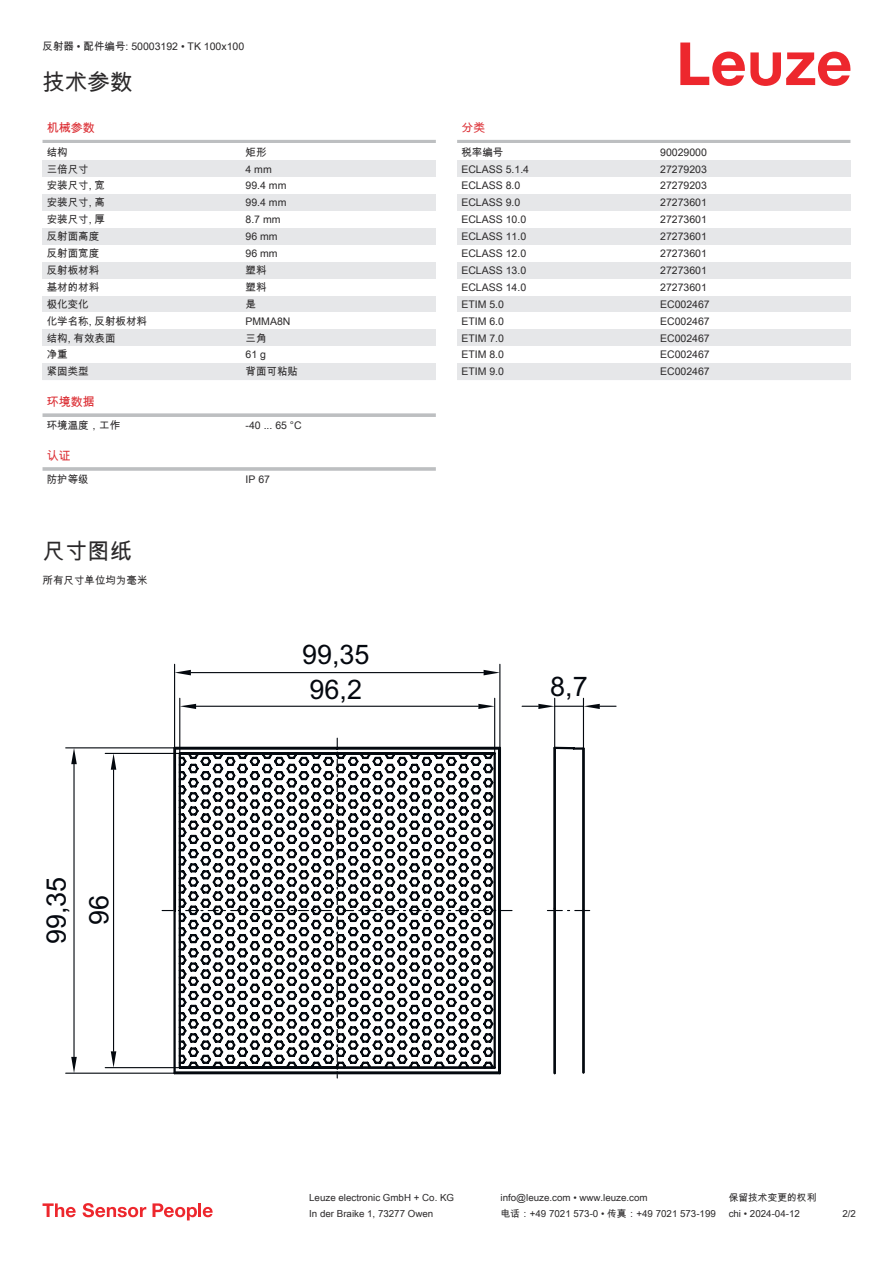
<style>
.page{position:relative;width:893px;height:1263px;background:#fff}
.page>*{position:absolute;margin:0;border:0;box-sizing:border-box;transform-origin:0 0}
.t1{font:27px/34.5px "Arial";color:#04080f}
.t2{font:22.5px "Arial Unicode MS";color:#2b292a}
.t3{font:12px "Arial Unicode MS";color:#db2a30}
.t4{font:10.5px "Arial Unicode MS";color:#2b292a}
.t5{font:9.75px "Arial Unicode MS";color:#2b292a}
</style>
<div class="page">
<svg style="left:680px;top:43px;width:170px;height:43px"></svg>
<hr style="left:43px;top:140px;width:393px;height:3px;background:#bdbfc1">
<div style="left:43px;top:160px;width:199px;height:17px;background:#e6e7e9"></div>
<div style="left:242px;top:160px;width:194px;height:17px;background:#e6e7e9"></div>
<div style="left:43px;top:194px;width:199px;height:17px;background:#e6e7e9"></div>
<div style="left:242px;top:194px;width:194px;height:17px;background:#e6e7e9"></div>
<div style="left:43px;top:228px;width:199px;height:17px;background:#e6e7e9"></div>
<div style="left:242px;top:228px;width:194px;height:17px;background:#e6e7e9"></div>
<div style="left:43px;top:262px;width:199px;height:17px;background:#e6e7e9"></div>
<div style="left:242px;top:262px;width:194px;height:17px;background:#e6e7e9"></div>
<div style="left:43px;top:296px;width:199px;height:16px;background:#e6e7e9"></div>
<div style="left:242px;top:296px;width:194px;height:16px;background:#e6e7e9"></div>
<div style="left:43px;top:329px;width:199px;height:17px;background:#e6e7e9"></div>
<div style="left:242px;top:329px;width:194px;height:17px;background:#e6e7e9"></div>
<div style="left:43px;top:363px;width:199px;height:17px;background:#e6e7e9"></div>
<div style="left:242px;top:363px;width:194px;height:17px;background:#e6e7e9"></div>
<svg style="left:43px;top:413px;width:393px;height:4px;background:#c3c5c7"></svg>
<hr style="left:43px;top:467px;width:393px;height:4px;background:#c6c8ca">
<hr style="left:457px;top:140px;width:393px;height:3px;background:#bdbfc1">
<div style="left:457px;top:160px;width:200px;height:17px;background:#e6e7e9"></div>
<div style="left:657px;top:160px;width:193px;height:17px;background:#e6e7e9"></div>
<div style="left:457px;top:194px;width:200px;height:17px;background:#e6e7e9"></div>
<div style="left:657px;top:194px;width:193px;height:17px;background:#e6e7e9"></div>
<div style="left:457px;top:228px;width:200px;height:17px;background:#e6e7e9"></div>
<div style="left:657px;top:228px;width:193px;height:17px;background:#e6e7e9"></div>
<div style="left:457px;top:262px;width:200px;height:17px;background:#e6e7e9"></div>
<div style="left:657px;top:262px;width:193px;height:17px;background:#e6e7e9"></div>
<div style="left:457px;top:296px;width:200px;height:16px;background:#e6e7e9"></div>
<div style="left:657px;top:296px;width:193px;height:16px;background:#e6e7e9"></div>
<div style="left:457px;top:329px;width:200px;height:17px;background:#e6e7e9"></div>
<div style="left:657px;top:329px;width:193px;height:17px;background:#e6e7e9"></div>
<div style="left:457px;top:363px;width:200px;height:17px;background:#e6e7e9"></div>
<div style="left:657px;top:363px;width:193px;height:17px;background:#e6e7e9"></div>
<svg style="left:43px;top:1203px;width:33px;height:14px"></svg>
<svg style="left:83px;top:1203px;width:63px;height:14px"></svg>
<svg style="left:153px;top:1203px;width:44px;height:17px"></svg>
<hr style="left:198px;top:1203px;width:3px;height:14px;background:#ed272d">
<svg style="left:203px;top:1207px;width:10px;height:10px"></svg>
<hr style="left:73px;top:764px;width:2px;height:293px;background:#03080e">
<hr style="left:66px;top:1072px;width:109px;height:2px;background:#03080e">
<hr style="left:66px;top:747px;width:109px;height:1px;background:#03080e">
<svg style="left:71px;top:748px;width:6px;height:16px"></svg>
<svg style="left:71px;top:1057px;width:6px;height:16px"></svg>
<hr style="left:105px;top:753px;width:75px;height:1px;background:#03080e">
<hr style="left:105px;top:1067px;width:75px;height:1px;background:#03080e">
<hr style="left:113px;top:770px;width:1px;height:281px;background:#03080e">
<svg style="left:111px;top:754px;width:5px;height:16px"></svg>
<svg style="left:111px;top:1051px;width:5px;height:17px"></svg>
<svg style="left:172px;top:745px;width:413px;height:330px"></svg>
<svg style="left:162px;top:910px;width:16px;height:1px"></svg>
<hr style="left:554px;top:748px;width:2px;height:325px;background:#03080e">
<hr style="left:582px;top:748px;width:3px;height:324px;background:#03080e">
<svg style="left:522px;top:704px;width:94px;height:5px"></svg>
<svg style="left:314px;top:865px;width:276px;height:213px"></svg>
<hr style="left:196px;top:706px;width:282px;height:1px;background:#03080e">
<hr style="left:494px;top:698px;width:1px;height:55px;background:#03080e">
<hr style="left:179px;top:698px;width:1px;height:55px;background:#03080e">
<svg style="left:180px;top:704px;width:16px;height:5px"></svg>
<svg style="left:478px;top:704px;width:17px;height:5px"></svg>
<hr style="left:174px;top:664px;width:1px;height:84px;background:#03080e">
<hr style="left:499px;top:664px;width:1px;height:84px;background:#03080e">
<hr style="left:191px;top:672px;width:293px;height:1px;background:#03080e">
<svg style="left:175px;top:670px;width:16px;height:5px"></svg>
<svg style="left:484px;top:670px;width:16px;height:5px"></svg>
<svg style="left:178px;top:750px;width:317px;height:321px"></svg>
<hr style="left:554px;top:698px;width:1px;height:50px;background:#03080e">
<hr style="left:583px;top:698px;width:1px;height:50px;background:#03080e">
<p class="t4" style="left:43px;top:39px;width:203px">反射器 • 配件编号: 50003192 • TK 100x100</p>
<h2 class="t2" style="left:43px;top:66px;width:91px">技术参数</h2>
<p class="t3" style="left:47px;top:119px;width:49px">机械参数</p>
<p class="t4" style="left:47px;top:144px;width:22px">结构</p>
<p class="t4" style="left:246px;top:144px;width:22px">矩形</p>
<p class="t4" style="left:47px;top:161px;width:43px">三倍尺寸</p>
<p class="t4" style="left:246px;top:161px;width:28px">4 mm</p>
<p class="t4" style="left:47px;top:178px;width:60px">安装尺寸, 宽</p>
<p class="t4" style="left:246px;top:178px;width:42px">99.4 mm</p>
<p class="t4" style="left:47px;top:195px;width:60px">安装尺寸, 高</p>
<p class="t4" style="left:246px;top:195px;width:42px">99.4 mm</p>
<p class="t4" style="left:47px;top:212px;width:60px">安装尺寸, 厚</p>
<p class="t4" style="left:246px;top:212px;width:37px">8.7 mm</p>
<p class="t4" style="left:47px;top:229px;width:54px">反射面高度</p>
<p class="t4" style="left:246px;top:229px;width:34px">96 mm</p>
<p class="t4" style="left:47px;top:246px;width:54px">反射面宽度</p>
<p class="t4" style="left:246px;top:246px;width:34px">96 mm</p>
<p class="t4" style="left:47px;top:263px;width:54px">反射板材料</p>
<p class="t4" style="left:246px;top:263px;width:22px">塑料</p>
<p class="t4" style="left:47px;top:280px;width:54px">基材的材料</p>
<p class="t4" style="left:246px;top:280px;width:22px">塑料</p>
<p class="t4" style="left:47px;top:296px;width:43px">极化变化</p>
<p class="t4" style="left:246px;top:296px;width:12px">是</p>
<p class="t4" style="left:47px;top:313px;width:102px">化学名称, 反射板材料</p>
<p class="t4" style="left:246px;top:315px;width:46px">PMMA8N</p>
<p class="t4" style="left:47px;top:330px;width:70px">结构, 有效表面</p>
<p class="t4" style="left:246px;top:330px;width:22px">三角</p>
<p class="t4" style="left:47px;top:347px;width:22px">净重</p>
<p class="t4" style="left:246px;top:347px;width:22px">61 g</p>
<p class="t4" style="left:47px;top:364px;width:43px">紧固类型</p>
<p class="t4" style="left:246px;top:364px;width:54px">背面可粘贴</p>
<p class="t3" style="left:47px;top:393px;width:49px">环境数据</p>
<p class="t4" style="left:47px;top:418px;width:75px">环境温度，工作</p>
<p class="t4" style="left:246px;top:418px;width:58px">-40 ... 65 °C</p>
<p class="t3" style="left:47px;top:447px;width:25px">认证</p>
<p class="t4" style="left:47px;top:472px;width:43px">防护等级</p>
<p class="t4" style="left:246px;top:472px;width:26px">IP 67</p>
<h2 class="t2" style="left:43px;top:534px;width:91px">尺寸图纸</h2>
<p class="t4" style="left:43px;top:573px;width:106px">所有尺寸单位均为毫米</p>
<h1 class="t1" style="left:41px;top:944px;width:69px;rotate:-90deg">99,35</h1>
<h1 class="t1" style="left:83px;top:925px;width:32px;rotate:-90deg">96</h1>
<h1 class="t1" style="left:302px;top:639px;width:69px">99,35<br>96,2</h1>
<p class="t3" style="left:461px;top:119px;width:25px">分类</p>
<p class="t4" style="left:461px;top:144px;width:43px">税率编号</p>
<p class="t4" style="left:660px;top:144px;width:48px">90029000</p>
<p class="t4" style="left:461px;top:161px;width:69px">ECLASS 5.1.4</p>
<p class="t4" style="left:660px;top:161px;width:48px">27279203</p>
<p class="t4" style="left:461px;top:178px;width:60px">ECLASS 8.0</p>
<p class="t4" style="left:660px;top:178px;width:48px">27279203</p>
<p class="t4" style="left:461px;top:195px;width:60px">ECLASS 9.0</p>
<p class="t4" style="left:660px;top:195px;width:48px">27273601</p>
<p class="t4" style="left:461px;top:212px;width:66px">ECLASS 10.0</p>
<p class="t4" style="left:660px;top:212px;width:48px">27273601</p>
<p class="t4" style="left:461px;top:229px;width:66px">ECLASS 11.0</p>
<p class="t4" style="left:660px;top:229px;width:48px">27273601</p>
<p class="t4" style="left:461px;top:246px;width:66px">ECLASS 12.0</p>
<p class="t4" style="left:660px;top:246px;width:48px">27273601</p>
<p class="t4" style="left:461px;top:263px;width:66px">ECLASS 13.0</p>
<p class="t4" style="left:660px;top:263px;width:48px">27273601</p>
<p class="t4" style="left:461px;top:280px;width:66px">ECLASS 14.0</p>
<p class="t4" style="left:660px;top:280px;width:48px">27273601</p>
<p class="t4" style="left:461px;top:296px;width:44px">ETIM 5.0</p>
<p class="t4" style="left:660px;top:296px;width:51px">EC002467</p>
<p class="t4" style="left:461px;top:313px;width:44px">ETIM 6.0</p>
<p class="t4" style="left:660px;top:313px;width:51px">EC002467</p>
<p class="t4" style="left:461px;top:330px;width:44px">ETIM 7.0</p>
<p class="t4" style="left:660px;top:330px;width:51px">EC002467</p>
<p class="t4" style="left:461px;top:347px;width:44px">ETIM 8.0</p>
<p class="t4" style="left:660px;top:347px;width:51px">EC002467</p>
<p class="t4" style="left:461px;top:364px;width:44px">ETIM 9.0</p>
<p class="t4" style="left:660px;top:364px;width:51px">EC002467</p>
<h1 class="t1" style="left:550px;top:671px;width:39px">8,7</h1>
<p class="t5" style="left:309px;top:1191px;width:146px">Leuze electronic GmbH + Co. KG</p>
<p class="t5" style="left:501px;top:1191px;width:149px">info@leuze.com • www.leuze.com</p>
<p class="t5" style="left:729px;top:1191px;width:89px">保留技术变更的权利</p>
<p class="t5" style="left:309px;top:1206px;width:126px">In der Braike 1, 73277 Owen</p>
<p class="t5" style="left:501px;top:1206px;width:217px">电话：+49 7021 573-0 • 传真：+49 7021 573-199</p>
<p class="t5" style="left:729px;top:1206px;width:73px">chi • 2024-04-12</p>
<p class="t5" style="left:842px;top:1206px;width:15px">2/2</p>
</div>
